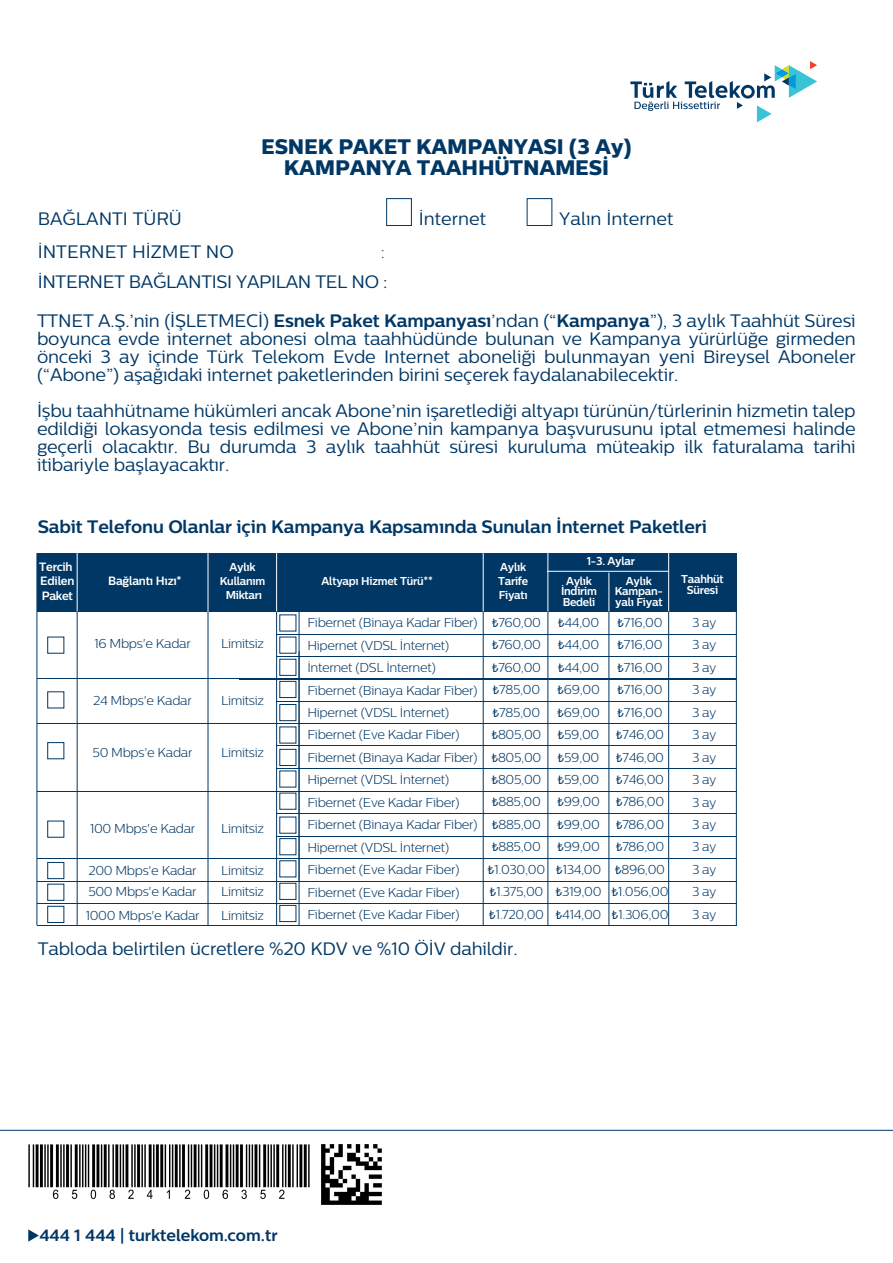
<style>
.page{position:relative;width:893px;height:1263px;background:#fff}
.page>*{position:absolute;margin:0;border:0;box-sizing:border-box;transform-origin:0 0}
.t1{font:21px/21px "Centrale Sans X Bold";letter-spacing:-.01em;color:#003765;text-align:center}
.t2{font:18px/18px "Centrale Sans";letter-spacing:-.01em;color:#003765;text-align:justify}
.t3{font:700 18px "Centrale Sans";letter-spacing:-.01em;color:#003765}
.t4{font:300 18px "Centrale Sans";color:#003765}
.t5{font:700 16.35px "Centrale Sans";color:#003765}
.t6{font:300 12.9px/22.5px "Centrale Sans";letter-spacing:-.025em;color:#003765}
.t7{font:700 12px/14.4px "Centrale Sans";letter-spacing:-.02em;color:#fff;scale:.95 1}
.t8{font:700 11.4px/10.8px "Centrale Sans";letter-spacing:-.02em;color:#fff;text-align:center;scale:.95 1}
.s1{font-weight:700}
.s2{font-family:"Myriad Pro";font-weight:400}
</style>
<div class="page">
<div style="left:386px;top:198px;width:26px;height:28px;border:1px solid #003765"></div>
<div style="left:527px;top:198px;width:25px;height:28px;border:1px solid #003765"></div>
<svg style="left:630px;top:61px;width:187px;height:61px"></svg>
<div style="left:37px;top:553px;width:699px;height:59px;background:#003765"></div>
<hr style="left:37px;top:679px;width:699px;height:1px;background:#003765">
<hr style="left:277px;top:634px;width:459px;height:1px;background:#003765">
<hr style="left:277px;top:656px;width:459px;height:1px;background:#003765">
<hr style="left:37px;top:723px;width:699px;height:1px;background:#003765">
<hr style="left:276px;top:701px;width:460px;height:1px;background:#003765">
<hr style="left:37px;top:791px;width:699px;height:1px;background:#003765">
<hr style="left:276px;top:768px;width:460px;height:1px;background:#003765">
<hr style="left:276px;top:745px;width:460px;height:1px;background:#003765">
<hr style="left:276px;top:813px;width:460px;height:1px;background:#003765">
<div style="left:279px;top:681px;width:17px;height:17px;border:1px solid #003765"></div>
<div style="left:279px;top:704px;width:17px;height:17px;border:1px solid #003765"></div>
<div style="left:279px;top:749px;width:17px;height:17px;border:1px solid #003765"></div>
<hr style="left:37px;top:858px;width:699px;height:1px;background:#003765">
<hr style="left:276px;top:836px;width:460px;height:1px;background:#003765">
<hr style="left:37px;top:881px;width:699px;height:1px;background:#003765">
<div style="left:47px;top:742px;width:17px;height:17px;border:1px solid #003765"></div>
<div style="left:47px;top:821px;width:17px;height:17px;border:1px solid #003765"></div>
<div style="left:47px;top:862px;width:17px;height:17px;border:1px solid #003765"></div>
<div style="left:47px;top:884px;width:17px;height:17px;border:1px solid #003765"></div>
<div style="left:47px;top:906px;width:17px;height:17px;border:1px solid #003765"></div>
<hr style="left:77px;top:553px;width:1px;height:59px;background:#fff">
<hr style="left:77px;top:612px;width:1px;height:313px;background:#003765">
<hr style="left:37px;top:553px;width:1px;height:372px;background:#003765">
<hr style="left:208px;top:553px;width:1px;height:84px;background:#fff">
<hr style="left:208px;top:612px;width:1px;height:313px;background:#003765">
<hr style="left:276px;top:553px;width:1px;height:59px;background:#fff">
<hr style="left:276px;top:612px;width:1px;height:313px;background:#003765">
<hr style="left:299px;top:607px;width:1px;height:274px;background:#003765">
<hr style="left:37px;top:903px;width:699px;height:1px;background:#003765">
<hr style="left:37px;top:925px;width:699px;height:1px;background:#003765">
<div style="left:279px;top:905px;width:17px;height:17px;border:1px solid #003765"></div>
<hr style="left:299px;top:651px;width:1px;height:274px;background:#003765">
<hr style="left:483px;top:553px;width:1px;height:59px;background:#fff">
<hr style="left:483px;top:612px;width:1px;height:313px;background:#003765">
<hr style="left:547px;top:553px;width:1px;height:59px;background:#fff">
<hr style="left:547px;top:612px;width:1px;height:313px;background:#003765">
<hr style="left:668px;top:553px;width:1px;height:59px;background:#fff">
<hr style="left:668px;top:612px;width:1px;height:313px;background:#003765">
<hr style="left:608px;top:573px;width:1px;height:39px;background:#fff">
<hr style="left:608px;top:612px;width:1px;height:313px;background:#003765">
<hr style="left:736px;top:553px;width:1px;height:372px;background:#003765">
<hr style="left:547px;top:571px;width:122px;height:1px;background:#fff">
<svg style="left:28px;top:1229px;width:11px;height:13px"></svg>
<hr style="left:0;top:1130px;width:893px;height:1px;background:#003765">
<img style="left:28px;top:1145px;width:281px;height:55px">
<img style="left:322px;top:1145px;width:59px;height:59px">
<h1 class="t1" style="left:261px;top:136px;width:372px">ESNEK PAKET KAMPANYASI (3 Ay)<br>KAMPANYA TAAHHÜTNAMESİ</h1>
<h2 class="t2" style="left:38px;top:209px;width:146px">BAĞLANTI TÜRÜ</h2>
<h2 class="t2" style="left:419px;top:209px;width:69px">İnternet</h2>
<h2 class="t2" style="left:559px;top:209px;width:116px">Yalın İnternet</h2>
<h2 class="t2" style="left:38px;top:243px;width:198px">İNTERNET HİZMET NO</h2>
<h2 class="t4" style="left:381px;top:242px;width:6px">:</h2>
<h2 class="t2" style="left:37px;top:262px;width:820px;line-height:38.7px">İNTERNET BAĞLANTISI YAPILAN TEL NO :<br>TTNET A.Ş.’nin (İŞLETMECİ) <span class="s1">Esnek Paket Kampanyası</span>’ndan (“<span class="s1">Kampanya</span>”), 3 aylık Taahhüt Süresi</h2>
<p class="t2" style="left:37px;top:329px;width:820px">boyunca evde internet abonesi olma taahhüdünde bulunan ve Kampanya yürürlüğe girmeden önceki 3 ay içinde Türk Telekom Evde Internet aboneliği bulunmayan yeni Bireysel Aboneler (“Abone”) aşağıdaki internet paketlerinden birini seçerek faydalanabilecektir.</p>
<p class="t2" style="left:37px;top:401px;width:820px">İşbu taahhütname hükümleri ancak Abone’nin işaretlediği altyapı türünün/türlerinin hizmetin talep edildiği lokasyonda tesis edilmesi ve Abone’nin kampanya başvurusunu iptal etmemesi halinde geçerli olacaktır. Bu durumda 3 aylık taahhüt süresi kuruluma müteakip ilk faturalama tarihi itibariyle başlayacaktır.</p>
<h2 class="t3" style="left:38px;top:516px;width:671px">Sabit Telefonu Olanlar için Kampanya Kapsamında Sunulan İnternet Paketleri</h2>
<p class="t7" style="left:39px;top:559px;width:38px">Tercih<br>Edilen<br>Paket</p>
<p class="t7" style="left:108px;top:573px;width:79px">Bağlantı Hızı*</p>
<p class="t6" style="left:94px;top:632px;width:98px">16 Mbps'e Kadar</p>
<p class="t6" style="left:93px;top:689px;width:100px">24 Mbps'e Kadar</p>
<p class="t6" style="left:93px;top:741px;width:101px">50 Mbps'e Kadar</p>
<p class="t8" style="left:220px;top:560px;width:49px;line-height:13.8px">Aylık<br>Kullanım<br>Miktarı</p>
<p class="t6" style="left:221px;top:632px;width:44px">Limitsiz</p>
<p class="t6" style="left:221px;top:689px;width:44px">Limitsiz</p>
<p class="t6" style="left:221px;top:741px;width:44px">Limitsiz</p>
<p class="t6" style="left:90px;top:817px;width:107px">100 Mbps'e Kadar</p>
<p class="t6" style="left:88px;top:859px;width:110px">200 Mbps'e Kadar</p>
<p class="t6" style="left:221px;top:859px;width:44px">Limitsiz</p>
<p class="t6" style="left:88px;top:880px;width:110px">500 Mbps'e Kadar</p>
<p class="t6" style="left:221px;top:880px;width:44px">Limitsiz</p>
<p class="t6" style="left:85px;top:904px;width:116px">1000 Mbps'e Kadar</p>
<p class="t6" style="left:221px;top:904px;width:44px">Limitsiz</p>
<p class="t6" style="left:221px;top:817px;width:44px">Limitsiz</p>
<p class="t8" style="left:322px;top:575px;width:119px">Altyapı Hizmet Türü**</p>
<p class="t6" style="left:307px;top:611px;width:172px">Fibernet (Binaya Kadar Fiber)<br>Hipernet (VDSL İnternet)<br>İnternet (DSL İnternet)<br>Fibernet (Binaya Kadar Fiber)<br>Hipernet (VDSL İnternet)<br>Fibernet (Eve Kadar Fiber)<br>Fibernet (Binaya Kadar Fiber)<br>Hipernet (VDSL İnternet)<br>Fibernet (Eve Kadar Fiber)<br>Fibernet (Binaya Kadar Fiber)<br>Hipernet (VDSL İnternet)<br>Fibernet (Eve Kadar Fiber)<br>Fibernet (Eve Kadar Fiber)<br>Fibernet (Eve Kadar Fiber)</p>
<p class="t8" style="left:498px;top:560px;width:33px;line-height:13.8px;text-align:left">Aylık<br>Tarife<br>Fiyatı</p>
<p class="t6" style="left:488px;top:611px;width:59px;text-align:center"><span class="s2">₺</span>760,00 <span class="s2">₺</span>760,00 <span class="s2">₺</span>760,00 <span class="s2">₺</span>785,00 <span class="s2">₺</span>785,00 <span class="s2">₺</span>805,00 <span class="s2">₺</span>805,00 <span class="s2">₺</span>805,00 <span class="s2">₺</span>885,00 <span class="s2">₺</span>885,00 <span class="s2">₺</span>885,00 <span class="s2">₺</span>1.030,00 <span class="s2">₺</span>1.375,00 <span class="s2">₺</span>1.720,00</p>
<h2 class="t2" style="left:38px;top:939px;width:481px">Tabloda belirtilen ücretlere %20 KDV ve %10 ÖİV dahildir.</h2>
<p class="t8" style="left:587px;top:556px;width:52px">1-3. Aylar</p>
<p class="t8" style="left:561px;top:575px;width:39px">Aylık<br>İndirim<br>Bedeli</p>
<p class="t8" style="left:615px;top:575px;width:52px">Aylık<br>Kampan&shy;yalı Fiyat</p>
<p class="t8" style="left:681px;top:574px;width:46px">Taahhüt<br>Süresi</p>
<p class="t6" style="left:556px;top:611px;width:47px"><span class="s2">₺</span>44,00 <span class="s2">₺</span>44,00 <span class="s2">₺</span>44,00 <span class="s2">₺</span>69,00 <span class="s2">₺</span>69,00 <span class="s2">₺</span>59,00 <span class="s2">₺</span>59,00 <span class="s2">₺</span>59,00 <span class="s2">₺</span>99,00 <span class="s2">₺</span>99,00 <span class="s2">₺</span>99,00 <span class="s2">₺</span>134,00 <span class="s2">₺</span>319,00 <span class="s2">₺</span>414,00</p>
<p class="t6" style="left:612px;top:611px;width:58px;text-align:center"><span class="s2">₺</span>716,00 <span class="s2">₺</span>716,00 <span class="s2">₺</span>716,00 <span class="s2">₺</span>716,00 <span class="s2">₺</span>716,00 <span class="s2">₺</span>746,00 <span class="s2">₺</span>746,00 <span class="s2">₺</span>746,00 <span class="s2">₺</span>786,00 <span class="s2">₺</span>786,00 <span class="s2">₺</span>786,00 <span class="s2">₺</span>896,00 <span class="s2">₺</span>1.056,00 <span class="s2">₺</span>1.306,00</p>
<p class="t6" style="left:692px;top:611px;width:26px;text-align:justify">3 ay 3 ay 3 ay 3 ay 3 ay 3 ay 3 ay 3 ay 3 ay 3 ay 3 ay 3 ay 3 ay 3 ay</p>
<p class="t5" style="left:39px;top:1225px;width:240px">444 1 444 | turktelekom.com.tr</p>
</div>
